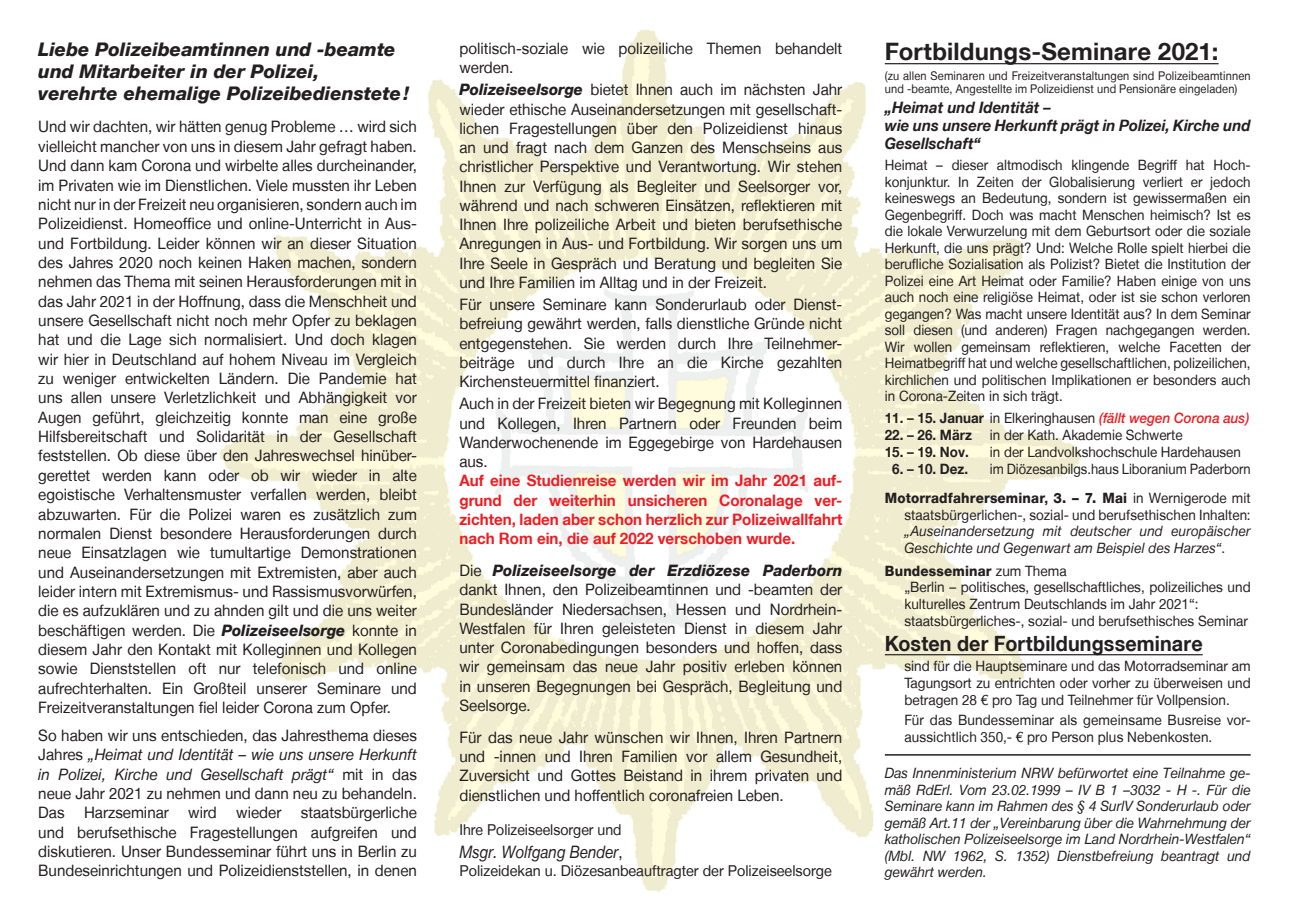
<style>
.page{position:relative;width:1289px;height:919px;background:#fff}
.page>*{position:absolute;margin:0;border:0;box-sizing:border-box;transform-origin:0 0}
.t1{font:700 24px "Helvetica Neue LT";letter-spacing:.005em;color:#231f20}
.t2{font:700 21px "Helvetica Neue LT";letter-spacing:.005em;color:#231f20;scale:.94 1}
.t3{font:italic 800 18.75px/22.2px "Helvetica Neue LT";color:#231f20}
.t4{font:italic 17.1px "Helvetica Neue LT";color:#231f20;scale:.88 1}
.t5{font:15.75px/19.4px "Helvetica Neue LT";color:#231f20;text-align:justify;scale:.96 1}
.t6{font:700 15.75px/19.2px "Helvetica Neue LT";color:#ee1d23;text-align:justify;scale:.96 1}
.t7{font:italic 700 15.75px/18px "Helvetica Neue LT";color:#231f20;scale:.95 1}
.t8{font:15px "Helvetica Neue LT";color:#231f20;scale:.96 1}
.t9{font:15px "Helvetica Neue LT";color:#231f20;scale:.94 1}
.t10{font:14.25px/16.5px "Helvetica Neue LT";color:#231f20;text-align:justify;scale:.94 1}
.t11{font:14.25px/16.5px "Helvetica Neue LT";color:#231f20;scale:.95 1}
.t12{font:italic 14.25px/16.5px "Helvetica Neue LT";letter-spacing:.01em;color:#231f20;text-align:justify;scale:.96 1}
.t13{font:italic 14.25px/16.5px "Helvetica Neue LT";letter-spacing:.01em;color:#231f20;scale:.94 1}
.t14{font:italic 500 14.25px "Helvetica Neue LT";color:#ee1d23;scale:.94 1}
.t15{font:14.25px "Helvetica Neue LT";color:#231f20;scale:.91 1}
.t16{font:700 14.25px "Helvetica Neue LT";color:#231f20;scale:.94 1}
.t17{font:12px/13.5px "Helvetica Neue LT";letter-spacing:.015em;color:#231f20;scale:.92 1}
.s1{font-weight:800;font-style:italic}
.s2{font-style:italic}
.s3{font-style:normal}
.s4{font-weight:700;font-style:normal;color:#231f20}
.s5{font-weight:400;font-style:normal;color:#231f20}
.s6{font-weight:800}
.s7{font-weight:700}
</style>
<div class="page">
<img style="left:219px;top:30px;width:865px;height:862px">
<hr style="left:884px;top:63px;width:334px;height:1px;background:#231f20">
<hr style="left:884px;top:654px;width:318px;height:1px;background:#231f20">
<hr style="left:884px;top:754px;width:366px;height:1px;background:#231f20">
<p class="t3" style="left:38px;top:38px;width:373px">Liebe Polizeibeamtinnen und -beamte und Mitarbeiter in der Polizei,<br>verehrte ehemalige Polizeibedienstete!</p>
<p class="t5" style="left:38px;top:117px;width:396px">Und wir dachten, wir hätten genug Probleme … wird sich vielleicht mancher von uns in diesem Jahr gefragt haben.<br>Und dann kam Corona und wirbelte alles durcheinander, im Privaten wie im Dienstlichen. Viele mussten ihr Leben nicht nur in der Freizeit neu organisieren, sondern auch im Polizeidienst. Homeoffice und online-Unterricht in Aus&shy;und Fortbildung. Leider können wir an dieser Situation des Jahres 2020 noch keinen Haken machen, sondern nehmen das Thema mit seinen Herausforderungen mit in das Jahr 2021 in der Hoffnung, dass die Menschheit und unsere Gesellschaft nicht noch mehr Opfer zu beklagen hat und die Lage sich normalisiert. Und doch klagen wir hier in Deutschland auf hohem Niveau im Vergleich zu weniger entwickelten Ländern. Die Pandemie hat uns allen unsere Verletzlichkeit und Abhängigkeit vor Augen geführt, gleichzeitig konnte man eine große Hilfsbereitschaft und Solidarität in der Gesellschaft feststellen. Ob diese über den Jahreswechsel hinüber&shy;gerettet werden kann oder ob wir wieder in alte egoistische Verhaltensmuster verfallen werden, bleibt abzuwarten. Für die Polizei waren es zusätzlich zum normalen Dienst besondere Herausforderungen durch neue Einsatzlagen wie tumultartige Demonstrationen und Auseinandersetzungen mit Extremisten, aber auch leider intern mit Extremismus- und Rassismusvorwürfen, die es aufzuklären und zu ahnden gilt und die uns weiter beschäftigen werden. Die <span class="s1">Polizeiseelsorge</span> konnte in diesem Jahr den Kontakt mit Kolleginnen und Kollegen sowie Dienststellen oft nur telefonisch und online aufrechterhalten. Ein Großteil unserer Seminare und Freizeitveranstaltungen fiel leider Corona zum Opfer.</p>
<p class="t5" style="left:38px;top:725px;width:396px">So haben wir uns entschieden, das Jahresthema dieses Jahres <span class="s2">„Heimat und Identität – wie uns unsere Herkunft in Polizei, Kirche und Gesellschaft prägt“</span> mit in das neue Jahr 2021 zu nehmen und dann neu zu behandeln.<br>Das Harzseminar wird wieder staatsbürgerliche und berufsethische Fragestellungen aufgreifen und diskutieren. Unser Bundesseminar führt uns in Berlin zu Bundeseinrichtungen und Polizeidienststellen, in denen</p>
<p class="t5" style="left:459px;top:38px;width:400px">politisch-soziale wie polizeiliche Themen behandelt werden.</p>
<p class="t5" style="left:459px;top:80px;width:400px"><span class="s1">Polizeiseelsorge</span> bietet Ihnen auch im nächsten Jahr wieder ethische Auseinandersetzungen mit gesellschaft&shy;lichen Fragestellungen über den Polizeidienst hinaus an und fragt nach dem Ganzen des Menschseins aus christlicher Perspektive und Verantwortung. Wir stehen Ihnen zur Verfügung als Begleiter und Seelsorger vor, während und nach schweren Einsätzen, reflektieren mit Ihnen Ihre polizeiliche Arbeit und bieten berufsethische Anregungen in Aus- und Fortbildung. Wir sorgen uns um Ihre Seele in Gespräch und Beratung und begleiten Sie und Ihre Familien im Alltag und in der Freizeit.</p>
<p class="t5" style="left:459px;top:294px;width:400px">Für unsere Seminare kann Sonderurlaub oder Dienst&shy;befreiung gewährt werden, falls dienstliche Gründe nicht entgegenstehen. Sie werden durch Ihre Teilnehmer&shy;beiträge und durch Ihre an die Kirche gezahlten Kirchensteuermittel finanziert.</p>
<p class="t5" style="left:459px;top:394px;width:400px">Auch in der Freizeit bieten wir Begegnung mit Kolleginnen und Kollegen, Ihren Partnern oder Freunden beim Wanderwochenende im Eggegebirge von Hardehausen aus.</p>
<p class="t6" style="left:459px;top:470px;width:400px">Auf eine Studienreise werden wir im Jahr 2021 auf&shy;grund der weiterhin unsicheren Coronalage ver&shy;zichten, laden aber schon herzlich zur Polizeiwallfahrt nach Rom ein, die auf 2022 verschoben wurde.</p>
<p class="t5" style="left:459px;top:560px;width:400px">Die <span class="s1">Polizeiseelsorge der Erzdiözese Paderborn </span>dankt Ihnen, den Polizeibeamtinnen und -beamten der Bundesländer Niedersachsen, Hessen und Nordrhein-Westfalen für Ihren geleisteten Dienst in diesem Jahr unter Coronabedingungen besonders und hoffen, dass wir gemeinsam das neue Jahr positiv erleben können in unseren Begegnungen bei Gespräch, Begleitung und Seelsorge.</p>
<p class="t5" style="left:459px;top:727px;width:400px">Für das neue Jahr wünschen wir Ihnen, Ihren Partnern und -innen und Ihren Familien vor allem Gesundheit, Zuversicht und Gottes Beistand in ihrem privaten und dienstlichen und hoffentlich coronafreien Leben.</p>
<p class="t9" style="left:459px;top:820px;width:174px">Ihre Polizeiseelsorger und</p>
<p class="t4" style="left:459px;top:841px;width:187px">Msgr. Wolfgang Bender<span class="s3">,</span></p>
<p class="t8" style="left:459px;top:862px;width:389px">Polizeidekan u. Diözesanbeauftragter der Polizeiseelsorge</p>
<p class="t1" style="left:884px;top:36px;width:335px">Fortbildungs-Seminare 2021:</p>
<p class="t17" style="left:884px;top:68px;width:399px">(zu allen Seminaren und Freizeitveranstaltungen sind Polizeibeamtinnen und -beamte, Angestellte im Polizeidienst und Pensionäre eingeladen)</p>
<p class="t7" style="left:884px;top:98px;width:176px">„Heimat und Identität –</p>
<p class="t7" style="left:884px;top:116px;width:386px">wie uns unsere Herkunft prägt in Polizei, Kirche und<br>Gesellschaft“</p>
<p class="t10" style="left:884px;top:156px;width:391px">Heimat – dieser altmodisch klingende Begriff hat Hoch&shy;konjunktur. In Zeiten der Globalisierung verliert er jedoch keineswegs an Bedeutung, sondern ist gewissermaßen ein Gegenbegriff. Doch was macht Menschen heimisch? Ist es die lokale Verwurzelung mit dem Geburtsort oder die soziale Herkunft, die uns prägt? Und: Welche Rolle spielt hierbei die berufliche Sozialisation als Polizist? Bietet die Institution der Polizei eine Art Heimat oder Familie? Haben einige von uns auch noch eine religiöse Heimat, oder ist sie schon verloren gegangen? Was macht unsere Identität aus? In dem Seminar soll diesen (und anderen) Fragen nachgegangen werden.<br>Wir wollen gemeinsam reflektieren, welche Facetten der Heimatbegriff hat und welche gesellschaftlichen, polizeilichen, kirchlichen und politischen Implikationen er besonders auch in Corona-Zeiten in sich trägt.</p>
<p class="t14" style="left:884px;top:409px;width:389px"><span class="s4">11. – 15. Januar</span> <span class="s5">in Elkeringhausen</span> (fällt wegen Corona aus)</p>
<p class="t16" style="left:884px;top:425px;width:94px">22. – 26. März</p>
<p class="t10" style="left:989px;top:426px;width:206px">in der Kath. Akademie Schwerte</p>
<p class="t16" style="left:884px;top:443px;width:91px">15. – 19. Nov.</p>
<p class="t10" style="left:989px;top:443px;width:268px">in der Landvolkshochschule Hardehausen</p>
<p class="t16" style="left:892px;top:460px;width:82px">6. – 10. Dez.</p>
<p class="t15" style="left:989px;top:460px;width:288px">im Diözesanbilgs.haus Liboranium Paderborn</p>
<p class="t10" style="left:884px;top:489px;width:391px;text-align:right"><span class="s6">Motorradfahrerseminar</span><span class="s7">,</span> <span class="s6">3. – 7. Mai</span> in Wernigerode mit staatsbürgerlichen-, sozial- und berufsethischen Inhalten:</p>
<p class="t13" style="left:904px;top:522px;width:370px">„Auseinandersetzung mit deutscher und europäischer<br>Geschichte und Gegenwart am Beispiel des Harzes“<span class="s3">.</span></p>
<p class="t11" style="left:904px;top:562px;width:366px;text-indent:-20px"><span class="s6">Bundesseminar</span> zum Thema<br>„Berlin – politisches, gesellschaftliches, polizeiliches und kulturelles Zentrum Deutschlands im Jahr 2021“:</p>
<p class="t11" style="left:904px;top:612px;width:363px">staatsbürgerliches-, sozial- und berufsethisches Seminar</p>
<p class="t2" style="left:884px;top:630px;width:339px">Kosten der Fortbildungsseminare</p>
<p class="t11" style="left:904px;top:658px;width:366px;text-align:justify">sind für die Hauptseminare und das Motorradseminar am Tagungsort zu entrichten oder vorher zu überweisen und betragen 28 € pro Tag und Teilnehmer für Vollpension.</p>
<p class="t11" style="left:904px;top:711px;width:366px">Für das Bundesseminar als gemeinsame Busreise vor&shy;aussichtlich 350,- € pro Person plus Nebenkosten.</p>
<p class="t12" style="left:884px;top:764px;width:382px">Das Innenministerium NRW befürwortet eine Teilnahme ge&shy;mäß RdErl. Vom 23.02.1999 – IV B 1 –3032 - H -. Für die Seminare kann im Rahmen des § 4 SurlV Sonderurlaub oder gemäß Art.11 der „Vereinbarung über die Wahrnehmung der katholischen Polizeiseelsorge im Land Nordrhein-Westfalen“ (Mbl. NW 1962, S. 1352) Dienstbefreiung beantragt und gewährt werden.</p>
</div>
